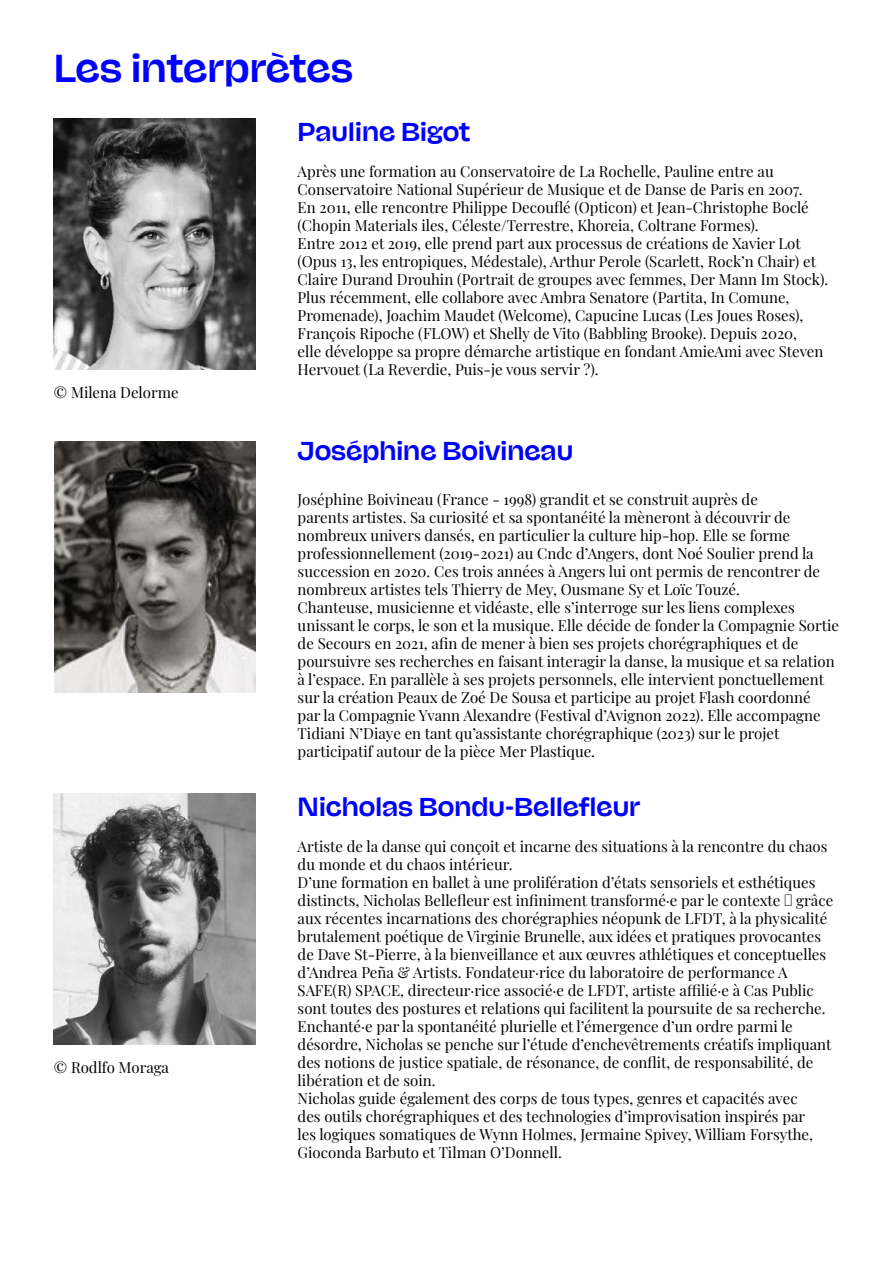
<style>
.page{position:relative;width:893px;height:1263px;background:#fff}
.page>*{position:absolute;margin:0;border:0;box-sizing:border-box;transform-origin:0 0}
.t1{font:500 36px "Na N Jaune Midi";letter-spacing:-.005em;color:#00f}
.t2{font:500 24px "Na N Jaune Midi";color:#00f}
.t3{font:15px/18px "Playfair Display";color:#000}
</style>
<div class="page">
<img style="left:54px;top:118px;width:201px;height:251px">
<img style="left:54px;top:442px;width:201px;height:251px">
<img style="left:54px;top:793px;width:201px;height:252px">
<h1 class="t1" style="left:54px;top:41px;width:301px">Les interprètes</h1>
<p class="t3" style="left:54px;top:382px;width:126px">© Milena Delorme</p>
<p class="t3" style="left:54px;top:1057px;width:117px">© Rodlfo Moraga</p>
<h2 class="t2" style="left:298px;top:113px;width:174px">Pauline Bigot</h2>
<p class="t3" style="left:298px;top:161px;width:532px">Après une formation au Conservatoire de La Rochelle, Pauline entre au Conservatoire National Supérieur de Musique et de Danse de Paris en 2007.<br>En 2011, elle rencontre Philippe Decouflé (Opticon) et Jean-Christophe Boclé (Chopin Materials iles, Céleste/Terrestre, Khoreia, Coltrane Formes).<br>Entre 2012 et 2019, elle prend part aux processus de créations de Xavier Lot (Opus 13, les entropiques, Médestale), Arthur Perole (Scarlett, Rock’n Chair) et Claire Durand Drouhin (Portrait de groupes avec femmes, Der Mann Im Stock).<br>Plus récemment, elle collabore avec Ambra Senatore (Partita, In Comune, Promenade), Joachim Maudet (Welcome), Capucine Lucas (Les Joues Roses), François Ripoche (FLOW) et Shelly de Vito (Babbling Brooke). Depuis 2020,<br>elle développe sa propre démarche artistique en fondant AmieAmi avec Steven Hervouet (La Reverdie, Puis-je vous servir ?).</p>
<h2 class="t2" style="left:298px;top:433px;width:277px">Joséphine Boivineau</h2>
<p class="t3" style="left:298px;top:489px;width:543px">Joséphine Boivineau (France - 1998) grandit et se construit auprès de<br>parents artistes. Sa curiosité et sa spontanéité la mèneront à découvrir de nombreux univers dansés, en particulier la culture hip-hop. Elle se forme professionnellement (2019-2021) au Cndc d’Angers, dont Noé Soulier prend la succession en 2020. Ces trois années à Angers lui ont permis de rencontrer de nombreux artistes tels Thierry de Mey, Ousmane Sy et Loïc Touzé.<br>Chanteuse, musicienne et vidéaste, elle s’interroge sur les liens complexes unissant le corps, le son et la musique. Elle décide de fonder la Compagnie Sortie de Secours en 2021, afin de mener à bien ses projets chorégraphiques et de poursuivre ses recherches en faisant interagir la danse, la musique et sa relation à l’espace. En parallèle à ses projets personnels, elle intervient ponctuellement sur la création Peaux de Zoé De Sousa et participe au projet Flash coordonné<br>par la Compagnie Yvann Alexandre (Festival d’Avignon 2022). Elle accompagne Tidiani N’Diaye en tant qu’assistante chorégraphique (2023) sur le projet participatif autour de la pièce Mer Plastique.</p>
<h2 class="t2" style="left:298px;top:789px;width:344px">Nicholas Bondu-Bellefleur</h2>
<p class="t3" style="left:298px;top:836px;width:537px">Artiste de la danse qui conçoit et incarne des situations à la rencontre du chaos du monde et du chaos intérieur.<br>D’une formation en ballet à une prolifération d’états sensoriels et esthétiques distincts, Nicholas Bellefleur est infiniment transformé·e par le contexte ─ grâce aux récentes incarnations des chorégraphies néopunk de LFDT, à la physicalité brutalement poétique de Virginie Brunelle, aux idées et pratiques provocantes de Dave St-Pierre, à la bienveillance et aux œuvres athlétiques et conceptuelles d’Andrea Peña &amp; Artists. Fondateur·rice du laboratoire de performance A SAFE(R) SPACE, directeur·rice associé·e de LFDT, artiste affilié·e à Cas Public sont toutes des postures et relations qui facilitent la poursuite de sa recherche.<br>Enchanté·e par la spontanéité plurielle et l’émergence d’un ordre parmi le désordre, Nicholas se penche sur l’étude d’enchevêtrements créatifs impliquant des notions de justice spatiale, de résonance, de conflit, de responsabilité, de libération et de soin.<br>Nicholas guide également des corps de tous types, genres et capacités avec<br>des outils chorégraphiques et des technologies d’improvisation inspirés par<br>les logiques somatiques de Wynn Holmes, Jermaine Spivey, William Forsythe, Gioconda Barbuto et Tilman O’Donnell.</p>
</div>
